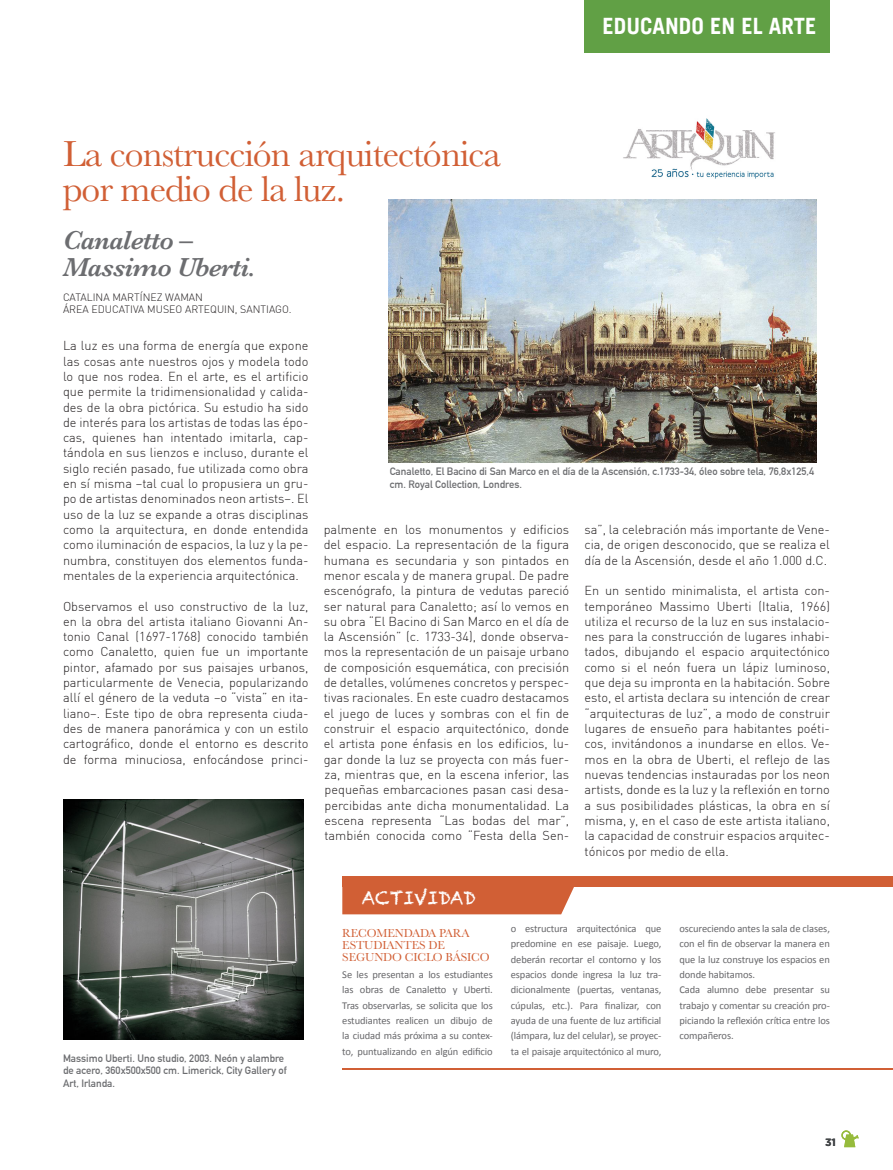
<style>
.page{position:relative;width:893px;height:1170px;background:#fff}
.page>*{position:absolute;margin:0;border:0;box-sizing:border-box;transform-origin:0 0}
.t1{font:37.5px/34.5px "Baskerville";letter-spacing:-.025em;color:#d15f35}
.t2{font:italic 600 27px/27px "Baskerville";letter-spacing:-.025em;color:#6c6d70}
.t3{font:700 22.5px "Trade Gothic LT";color:#fff}
.t4{font:18px "Chalkduster";color:#fff}
.BODY_TEXT_isolated{font:300 12.75px/15.3px "DIN";color:#231f20;text-align:justify}
.t5{font:12px/12px "Baskerville";letter-spacing:-.01em;color:#d15f35}
.BODY_TEXT_isolated-2{font:10.5px/15.3px "Calibri";letter-spacing:-.01em;color:#67676a;text-align:justify}
.t6{font:700 10.5px/12.6px "DIN Alternate";color:#6c6d70}
.CREDITOS{font:300 10.5px "DIN";color:#231f20}
.t7{font:700 10.5px "Gotham HTF";color:#434648}
</style>
<div class="page">
<div style="left:342px;top:876px;width:551px;height:10px;background:#d15f35"></div>
<hr style="left:342px;top:1067px;width:551px;height:2px;background:#d15f35">
<div style="left:342px;top:886px;width:237px;height:28px;background:#d15f35"></div>
<img style="left:63px;top:799px;width:240px;height:240px">
<img style="left:623px;top:118px;width:152px;height:61px">
<div style="left:584px;top:0;width:246px;height:53px;background:#61a045"></div>
<svg style="left:841px;top:1130px;width:18px;height:16px"></svg>
<img style="left:388px;top:200px;width:428px;height:262px">
<p class="t3" style="left:603px;top:13px;width:215px">EDUCANDO EN EL ARTE</p>
<p class="t1" style="left:63px;top:137px;width:440px">La construcción arquitectónica por medio de la luz.</p>
<p class="t2" style="left:63px;top:227px;width:194px">Canaletto –<br>Massimo Uberti.</p>
<p class="CREDITOS" style="left:63px;top:290px;width:141px">CATALINA MARTÍNEZ WAMAN</p>
<p class="CREDITOS" style="left:63px;top:303px;width:230px">ÁREA EDUCATIVA MUSEO ARTEQUIN, SANTIAGO.</p>
<p class="BODY_TEXT_isolated" style="left:63px;top:338px;width:247px">La luz es una forma de energía que expone las cosas ante nuestros ojos y modela todo lo que nos rodea. En el arte, es el artificio que permite la tridimensionalidad y calida&shy;des de la obra pictórica. Su estudio ha sido de interés para los artistas de todas las épo&shy;cas, quienes han intentado imitarla, cap&shy;tándola en sus lienzos e incluso, durante el siglo recién pasado, fue utilizada como obra en sí misma –tal cual lo propusiera un gru&shy;po de artistas denominados neon artists–. El uso de la luz se expande a otras disciplinas como la arquitectura, en donde entendida como iluminación de espacios, la luz y la pe&shy;numbra, constituyen dos elementos funda&shy;mentales de la experiencia arquitectónica.</p>
<p class="BODY_TEXT_isolated" style="left:63px;top:598px;width:247px">Observamos el uso constructivo de la luz, en la obra del artista italiano Giovanni An&shy;tonio Canal (1697-1768) conocido también como Canaletto, quien fue un importante pintor, afamado por sus paisajes urbanos, particularmente de Venecia, popularizando allí el género de la veduta –o “vista” en ita&shy;liano–. Este tipo de obra representa ciuda&shy;des de manera panorámica y con un estilo cartográfico, donde el entorno es descrito de forma minuciosa, enfocándose princi-</p>
<p class="t6" style="left:390px;top:464px;width:426px">Canaletto, El Bacino di San Marco en el día de la Ascensión, c.1733-34, óleo sobre tela, 76,8x125,4 cm. Royal Collection, Londres.</p>
<p class="BODY_TEXT_isolated" style="left:324px;top:521px;width:247px">palmente en los monumentos y edificios del espacio. La representación de la figura humana es secundaria y son pintados en menor escala y de manera grupal. De padre escenógrafo, la pintura de vedutas pareció ser natural para Canaletto; así lo vemos en su obra “El Bacino di San Marco en el día de la Ascensión” (c. 1733-34), donde observa&shy;mos la representación de un paisaje urbano de composición esquemática, con precisión de detalles, volúmenes concretos y perspec&shy;tivas racionales. En este cuadro destacamos el juego de luces y sombras con el fin de construir el espacio arquitectónico, donde el artista pone énfasis en los edificios, lu&shy;gar donde la luz se proyecta con más fuer&shy;za, mientras que, en la escena inferior, las pequeñas embarcaciones pasan casi desa&shy;percibidas ante dicha monumentalidad. La escena representa “Las bodas del mar”, también conocida como “Festa della Sen-</p>
<p class="BODY_TEXT_isolated" style="left:584px;top:521px;width:247px">sa”, la celebración más importante de Vene&shy;cia, de origen desconocido, que se realiza el día de la Ascensión, desde el año 1.000 d.C.</p>
<p class="BODY_TEXT_isolated" style="left:584px;top:583px;width:247px">En un sentido minimalista, el artista con&shy;temporáneo Massimo Uberti (Italia, 1966) utiliza el recurso de la luz en sus instalacio&shy;nes para la construcción de lugares inhabi&shy;tados, dibujando el espacio arquitectónico como si el neón fuera un lápiz luminoso, que deja su impronta en la habitación. Sobre esto, el artista declara su intención de crear “arquitecturas de luz”, a modo de construir lugares de ensueño para habitantes poéti&shy;cos, invitándonos a inundarse en ellos. Ve&shy;mos en la obra de Uberti, el reflejo de las nuevas tendencias instauradas por los neon artists, donde es la luz y la reflexión en torno a sus posibilidades plásticas, la obra en sí misma, y, en el caso de este artista italiano, la capacidad de construir espacios arquitec&shy;tónicos por medio de ella.</p>
<p class="t6" style="left:63px;top:1050px;width:225px">Massimo Uberti. Uno studio, 2003. Neón y alambre de acero, 360x500x500 cm. Limerick, City Gallery of<br>Art, Irlanda.</p>
<p class="t4" style="left:362px;top:887px;width:116px">ACTIVIDAD</p>
<p class="t5" style="left:342px;top:926px;width:149px">RECOMENDADA PARA<br>ESTUDIANTES DE<br>SEGUNDO CICLO BÁSICO</p>
<p class="BODY_TEXT_isolated-2" style="left:342px;top:966px;width:152px">Se les presentan a los estudiantes las obras de Canaletto y Uberti.<br>Tras observarlas, se solicita que los estudiantes realicen un dibujo de la ciudad más próxima a su contex&shy;to, puntualizando en algún edificio</p>
<p class="BODY_TEXT_isolated-2" style="left:511px;top:920px;width:152px">o estructura arquitectónica que predomine en ese paisaje. Luego, deberán recortar el contorno y los espacios donde ingresa la luz tra&shy;dicionalmente (puertas, ventanas, cúpulas, etc.). Para finalizar, con ayuda de una fuente de luz artificial (lámpara, luz del celular), se proyec&shy;ta el paisaje arquitectónico al muro,</p>
<p class="BODY_TEXT_isolated-2" style="left:679px;top:920px;width:152px">oscureciendo antes la sala de clases, con el fin de observar la manera en que la luz construye los espacios en donde habitamos.</p>
<p class="BODY_TEXT_isolated-2" style="left:679px;top:982px;width:152px">Cada alumno debe presentar su trabajo y comentar su creación pro&shy;piciando la reflexión crítica entre los compañeros.</p>
<p class="t7" style="left:825px;top:1135px;width:12px">31</p>
</div>
